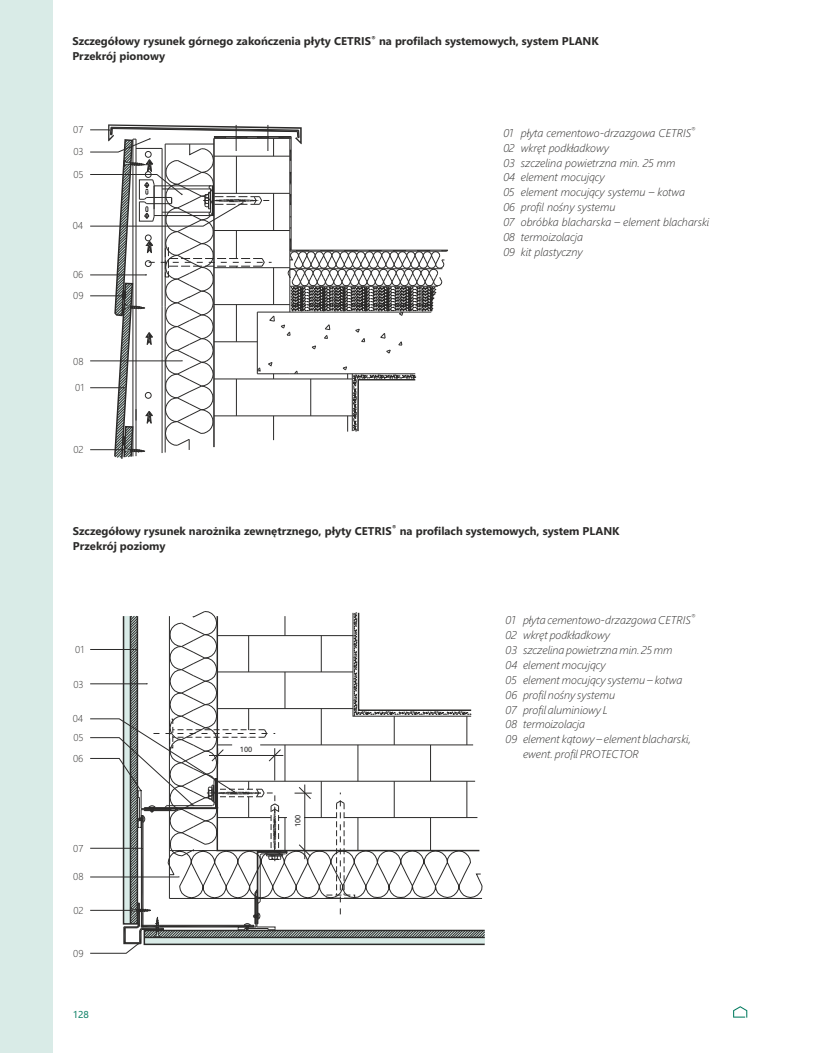
<style>
.page{position:relative;width:833px;height:1053px;background:#fff}
.page>*{position:absolute;margin:0;border:0;box-sizing:border-box;transform-origin:0 0}
.t1{font:italic 300 11.25px/15px "Segoe UI";color:#2b2a29}
.t2{font:700 11.25px/15px "Segoe UI";color:#2b2a29}
.t3{font:300 10px/18.8px "Segoe UI";color:#2b2a29}
.t4{font:10px "Segoe UI";color:#007a5e}
.t5{font:7.5px "Univers";color:#2b2a29}
.t6{font:italic 300 5.62px "Segoe UI";color:#2b2a29}
.t7{font:700 5.62px "Segoe UI";color:#2b2a29}
</style>
<div class="page">
<svg style="left:733px;top:1006px;width:14px;height:11px"></svg>
<div style="left:0;top:0;width:53px;height:1052px;background:#d9ebe7"></div>
<svg style="left:90px;top:124px;width:358px;height:335px"></svg>
<svg style="left:90px;top:611px;width:395px;height:342px"></svg>
<hr style="left:90px;top:683px;width:57px;height:1px;background:#2b2a29">
<hr style="left:90px;top:649px;width:46px;height:1px;background:#2b2a29">
<p class="t7" style="left:371px;top:36px;width:6px">®</p>
<p class="t2" style="left:72px;top:35px;width:528px">Szczegółowy rysunek górnego zakończenia płyty CETRIS na profilach systemowych, system PLANK<br>Przekrój pionowy</p>
<p class="t3" style="left:73px;top:121px;width:12px">07</p>
<p class="t3" style="left:73px;top:143px;width:12px">03</p>
<p class="t3" style="left:73px;top:166px;width:12px">05</p>
<p class="t3" style="left:73px;top:217px;width:12px">04</p>
<p class="t3" style="left:73px;top:266px;width:12px">06</p>
<p class="t3" style="left:73px;top:287px;width:12px">09</p>
<p class="t3" style="left:73px;top:353px;width:12px">08</p>
<p class="t3" style="left:75px;top:378px;width:10px">01</p>
<p class="t3" style="left:73px;top:441px;width:12px">02</p>
<p class="t6" style="left:691px;top:127px;width:6px">®</p>
<p class="t1" style="left:503px;top:126px;width:189px">01 płyta cementowo-drzazgowa CETRIS</p>
<p class="t1" style="left:503px;top:171px;width:103px">04 element mocujący</p>
<p class="t1" style="left:503px;top:201px;width:114px">06 profil nośny systemu</p>
<p class="t1" style="left:503px;top:231px;width:81px">08 termoizolacja</p>
<p class="t1" style="left:503px;top:141px;width:107px">02 wkręt podkładkowy</p>
<p class="t1" style="left:503px;top:186px;width:183px">05 element mocujący systemu – kotwa</p>
<p class="t1" style="left:503px;top:156px;width:173px">03 szczelina powietrzna min. 25 mm</p>
<p class="t1" style="left:503px;top:216px;width:207px">07 obróbka blacharska – element blacharski</p>
<p class="t1" style="left:503px;top:246px;width:81px">09 kit plastyczny</p>
<p class="t7" style="left:392px;top:525px;width:6px">®</p>
<p class="t2" style="left:73px;top:524px;width:548px">Szczegółowy rysunek narożnika zewnętrznego, płyty CETRIS na profilach systemowych, system PLANK<br>Przekrój poziomy</p>
<p class="t3" style="left:75px;top:640px;width:10px">01</p>
<p class="t3" style="left:73px;top:675px;width:12px">03</p>
<p class="t3" style="left:73px;top:710px;width:13px">04<br>05</p>
<p class="t3" style="left:73px;top:750px;width:12px">06</p>
<p class="t3" style="left:73px;top:840px;width:12px">07</p>
<p class="t3" style="left:73px;top:868px;width:12px">08</p>
<p class="t3" style="left:73px;top:902px;width:12px">02</p>
<p class="t3" style="left:73px;top:944px;width:12px">09</p>
<p class="t4" style="left:73px;top:1010px;width:18px">128</p>
<p class="t5" style="left:240px;top:746px;width:14px">100</p>
<p class="t5" style="left:295px;top:827px;width:14px;rotate:-90deg">100</p>
<p class="t6" style="left:691px;top:614px;width:6px">®</p>
<p class="t1" style="left:505px;top:613px;width:187px">01 płyta cementowo-drzazgowa CETRIS</p>
<p class="t1" style="left:505px;top:643px;width:178px">03 szczelina powietrzna min. 25 mm<br>04 element mocujący<br>05 element mocujący systemu – kotwa</p>
<p class="t1" style="left:505px;top:703px;width:104px">07 profil aluminiowy L</p>
<p class="t1" style="left:505px;top:733px;width:187px">09 element kątowy – element blacharski,</p>
<p class="t1" style="left:505px;top:628px;width:106px">02 wkręt podkładkowy</p>
<p class="t1" style="left:505px;top:688px;width:111px">06 profil nośny systemu</p>
<p class="t1" style="left:505px;top:718px;width:81px">08 termoizolacja</p>
<p class="t1" style="left:523px;top:748px;width:117px">ewent. profil PROTECTOR</p>
</div>
